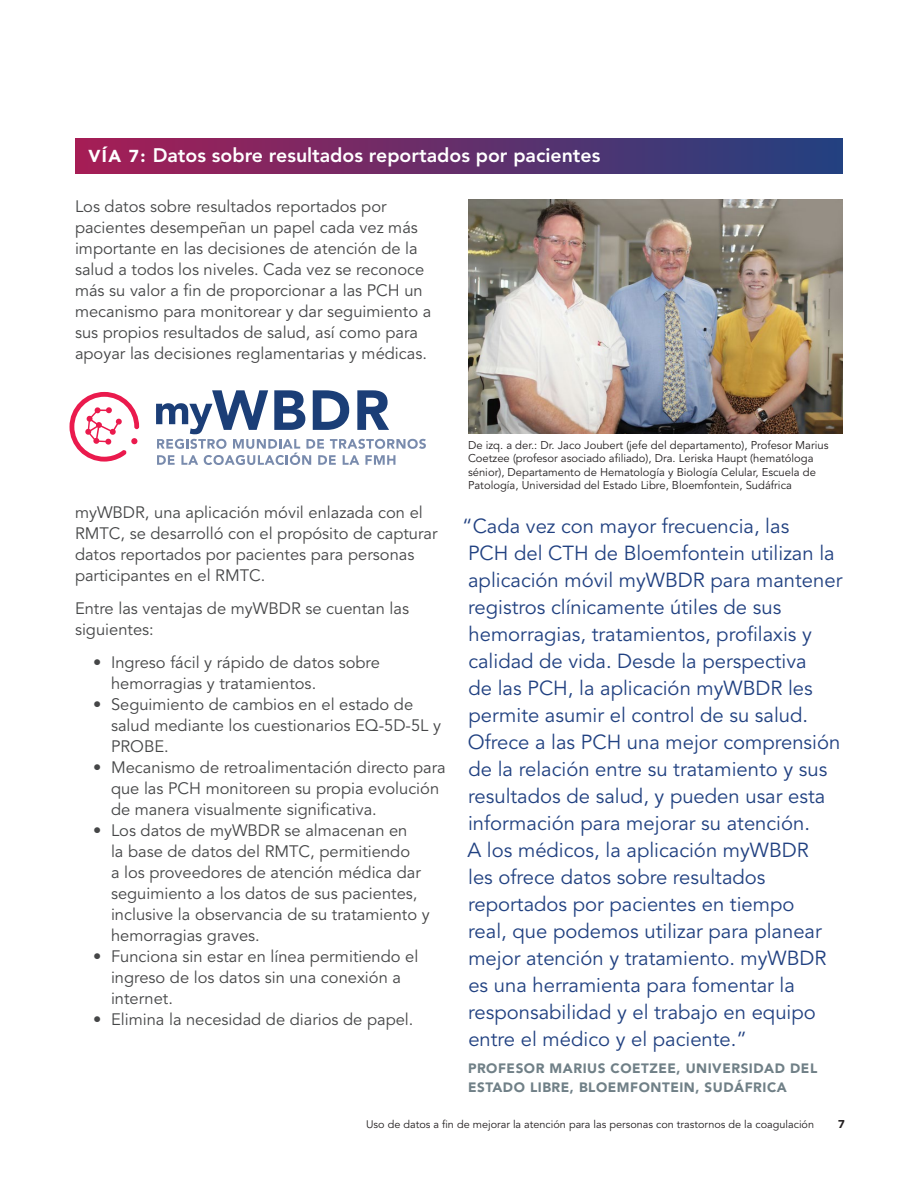
<style>
.page{position:relative;width:918px;height:1188px;background:#fff}
.page>*{position:absolute;margin:0;border:0;box-sizing:border-box;transform-origin:0 0}
.Quote_medium{font:20.25px/27px "Avenir LT Std";color:#214181}
.L2_header{font:800 19.5px "Avenir LT Std";color:#fff}
.Pathway{font:16.5px/21px "Avenir LT Std";color:#454647}
.Quote_Att{font:900 13.5px/19.5px "Avenir LT Std";letter-spacing:.04em;color:#708087}
.TOC{font:11.25px/13.5px "Avenir LT Std";color:#231f20}
.t1{font:900 11.25px "Avenir LT Std";color:#231f20}
.t2{font:10.8px "Avenir LT Std";color:#231f20}
.s1{font-weight:900;font-size:17.1px}
</style>
<div class="page">
<div style="left:75px;top:138px;width:768px;height:36px;background:linear-gradient(to right,#a61d55,#224181)"></div>
<svg style="left:156px;top:390px;width:270px;height:75px"></svg>
<svg style="left:70px;top:392px;width:69px;height:70px"></svg>
<img style="left:468px;top:200px;width:375px;height:234px">
<p class="L2_header" style="left:88px;top:143px;width:513px"><span class="s1">VÍA 7:</span> Datos sobre resultados reportados por pacientes</p>
<p class="Pathway" style="left:75px;top:196px;width:358px">Los datos sobre resultados reportados por pacientes desempeñan un papel cada vez más importante en las decisiones de atención de la salud a todos los niveles. Cada vez se reconoce más su valor a fin de proporcionar a las PCH un mecanismo para monitorear y dar seguimiento a sus propios resultados de salud, así como para apoyar las decisiones reglamentarias y médicas.</p>
<p class="Pathway" style="left:75px;top:502px;width:364px">myWBDR, una aplicación móvil enlazada con el RMTC, se desarrolló con el propósito de capturar datos reportados por pacientes para personas participantes en el RMTC.</p>
<p class="Pathway" style="left:75px;top:598px;width:336px">Entre las ventajas de myWBDR se cuentan las siguientes:</p>
<p class="Pathway" style="left:111px;top:652px;width:270px;text-indent:-18px">• Ingreso fácil y rápido de datos sobre hemorragias y tratamientos.</p>
<p class="Pathway" style="left:111px;top:694px;width:332px;text-indent:-18px">• Seguimiento de cambios en el estado de salud mediante los cuestionarios EQ-5D-5L y<br>PROBE.</p>
<p class="Pathway" style="left:111px;top:757px;width:336px;text-indent:-18px">• Mecanismo de retroalimentación directo para que las PCH monitoreen su propia evolución de manera visualmente significativa.</p>
<p class="Pathway" style="left:111px;top:820px;width:320px;text-indent:-18px">• Los datos de myWBDR se almacenan en<br>la base de datos del RMTC, permitiendo<br>a los proveedores de atención médica dar seguimiento a los datos de sus pacientes, inclusive la observancia de su tratamiento y hemorragias graves.</p>
<p class="Pathway" style="left:111px;top:946px;width:309px;text-indent:-18px">• Funciona sin estar en línea permitiendo el ingreso de los datos sin una conexión a internet.</p>
<p class="Pathway" style="left:93px;top:1009px;width:322px">• Elimina la necesidad de diarios de papel.</p>
<p class="TOC" style="left:468px;top:438px;width:362px">De izq. a der.: Dr. Jaco Joubert (jefe del departamento), Profesor Marius Coetzee (profesor asociado afiliado), Dra. Leriska Haupt (hematóloga sénior), Departamento de Hematología y Biología Celular, Escuela de Patología, Universidad del Estado Libre, Bloemfontein, Sudáfrica</p>
<p class="Quote_medium" style="left:462px;top:513px;width:382px">“Cada vez con mayor frecuencia, las<br>PCH del CTH de Bloemfontein utilizan la aplicación móvil myWBDR para mantener registros clínicamente útiles de sus hemorragias, tratamientos, profilaxis y calidad de vida. Desde la perspectiva<br>de las PCH, la aplicación myWBDR les permite asumir el control de su salud.<br>Ofrece a las PCH una mejor comprensión de la relación entre su tratamiento y sus resultados de salud, y pueden usar esta información para mejorar su atención.<br>A los médicos, la aplicación myWBDR<br>les ofrece datos sobre resultados reportados por pacientes en tiempo<br>real, que podemos utilizar para planear mejor atención y tratamiento. myWBDR es una herramienta para fomentar la responsabilidad y el trabajo en equipo entre el médico y el paciente.”</p>
<p class="Quote_Att" style="left:468px;top:1058px;width:351px">PROFESOR MARIUS COETZEE, UNIVERSIDAD DEL<br>ESTADO LIBRE, BLOEMFONTEIN, SUDÁFRICA</p>
<p class="t2" style="left:366px;top:1118px;width:449px">Uso de datos a fin de mejorar la atención para las personas con trastornos de la coagulación</p>
<p class="t1" style="left:838px;top:1118px;width:8px">7</p>
</div>
